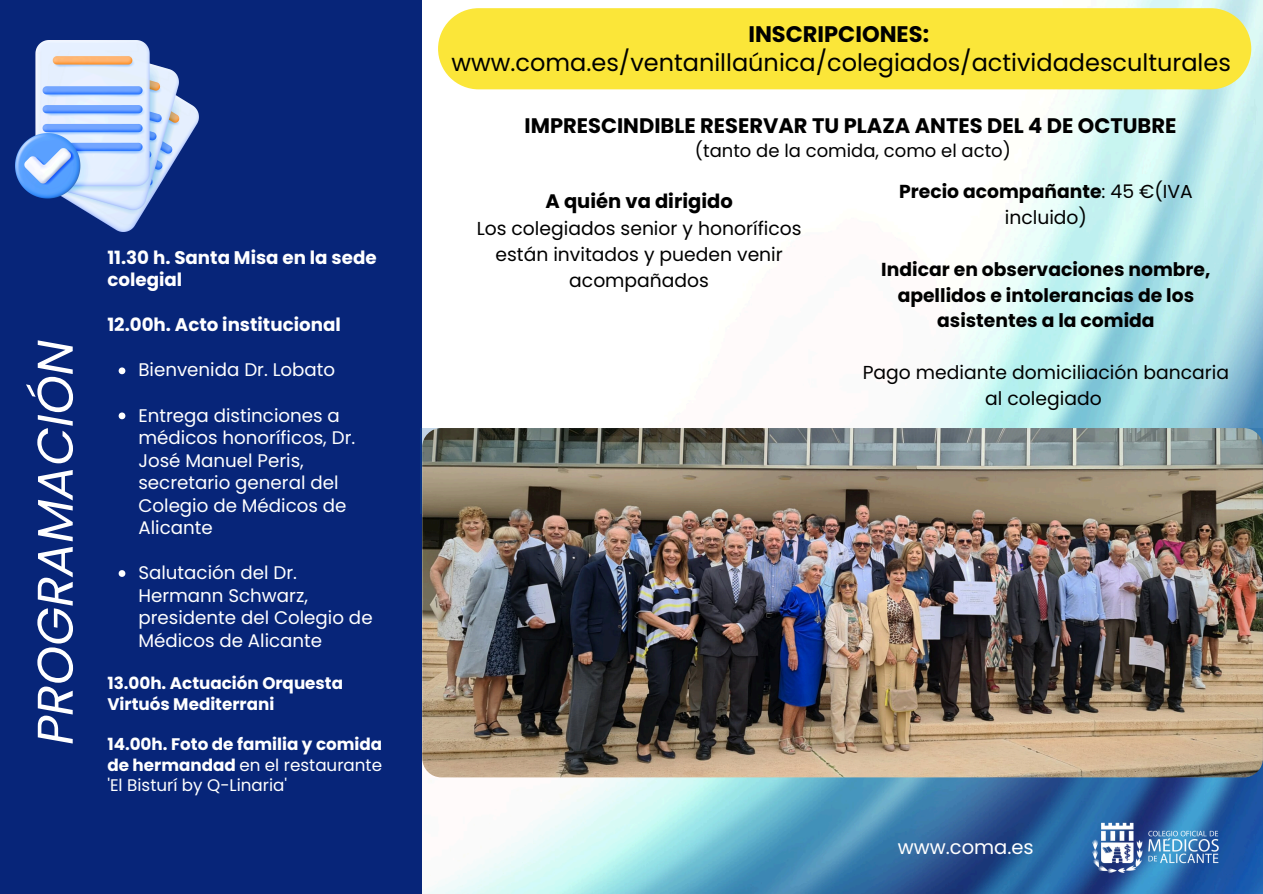
<style>
.page{position:relative;width:1263px;height:894px;background:#fff}
.page>*{position:absolute;margin:0;border:0;box-sizing:border-box;transform-origin:0 0}
.t1{font:italic 50.1px "Poppins";color:#fff}
.t2{font:24px "Poppins";color:#000}
.t3{font:700 22.5px "Poppins";color:#000}
.t4{font:700 21px "Poppins";color:#000}
.t5{font:700 19.5px "Poppins";color:#000}
.t6{font:19.5px "Poppins";color:#fff}
.t7{font:18.75px/25.8px "Poppins";color:#000;text-align:center}
.t8{font:700 18.75px/25.8px "Poppins";color:#000;text-align:center}
.t9{font:18.3px/22.5px "Poppins";color:#fff}
.t10{font:700 18.3px/22.5px "Poppins";color:#fff}
.t11{font:18px "Poppins";color:#000}
.t12{font:700 16.8px/20.2px "Poppins";color:#fff}
.s1{font-weight:400}
</style>
<div class="page">
<img style="left:421px;top:0;width:842px;height:893px">
<div style="left:0;top:0;width:421px;height:893px;background:#072579"></div>
<img style="left:1080px;top:813px;width:151px;height:69px">
<div style="left:438px;top:8px;width:813px;height:81px;background:#fbe639"></div>
<img style="left:16px;top:40px;width:183px;height:191px">
<img style="left:422px;top:428px;width:841px;height:349px;border-radius:19px">
<svg style="left:119px;top:367px;width:6px;height:7px"></svg>
<svg style="left:119px;top:412px;width:6px;height:7px"></svg>
<svg style="left:119px;top:570px;width:6px;height:6px"></svg>
<h1 class="t1" style="left:20px;top:744px;width:406px;rotate:-90deg">PROGRAMACIÓN</h1>
<p class="t10" style="left:107px;top:246px;width:271px">11.30 h. Santa Misa en la sede colegial</p>
<p class="t10" style="left:107px;top:314px;width:235px">12.00h. Acto institucional</p>
<p class="t9" style="left:138px;top:359px;width:198px">Bienvenida Dr. Lobato</p>
<p class="t9" style="left:138px;top:404px;width:218px">Entrega distinciones a médicos honoríficos, Dr.<br>José Manuel Peris, secretario general del<br>Colegio de Médicos de<br>Alicante</p>
<p class="t9" style="left:138px;top:561px;width:236px">Salutación del Dr.<br>Hermann Schwarz, presidente del Colegio de<br>Médicos de Alicante</p>
<p class="t12" style="left:107px;top:673px;width:237px">13.00h. Actuación Orquesta<br>Virtuós Mediterrani</p>
<p class="t12" style="left:107px;top:734px;width:276px;text-align:justify">14.00h. Foto de familia y comida de hermandad <span class="s1">en el restaurante 'El Bisturí by Q-Linaria'</span></p>
<p class="t3" style="left:748px;top:18px;width:182px">INSCRIPCIONES:</p>
<p class="t2" style="left:452px;top:46px;width:781px">www.coma.es/ventanillaúnica/colegiados/actividadesculturales</p>
<h5 class="t4" style="left:525px;top:111px;width:653px">IMPRESCINDIBLE RESERVAR TU PLAZA ANTES DEL 4 DE OCTUBRE</h5>
<h5 class="t11" style="left:695px;top:138px;width:317px">(tanto de la comida, como el acto)</h5>
<h4 class="t8" style="left:899px;top:178px;width:295px">Precio acompañante<span class="s1">: 45 €(IVA incluido)</span></h4>
<h5 class="t8" style="left:881px;top:256px;width:331px">Indicar en observaciones nombre, apellidos e intolerancias de los asistentes a la comida</h5>
<h5 class="t7" style="left:863px;top:359px;width:368px">Pago mediante domiciliación bancaria al colegiado</h5>
<p class="t5" style="left:546px;top:187px;width:189px">A quién va dirigido</p>
<p class="t7" style="left:477px;top:215px;width:326px">Los colegiados senior y honoríficos están invitados y pueden venir acompañados</p>
<h3 class="t6" style="left:898px;top:833px;width:137px">www.coma.es</h3>
</div>
